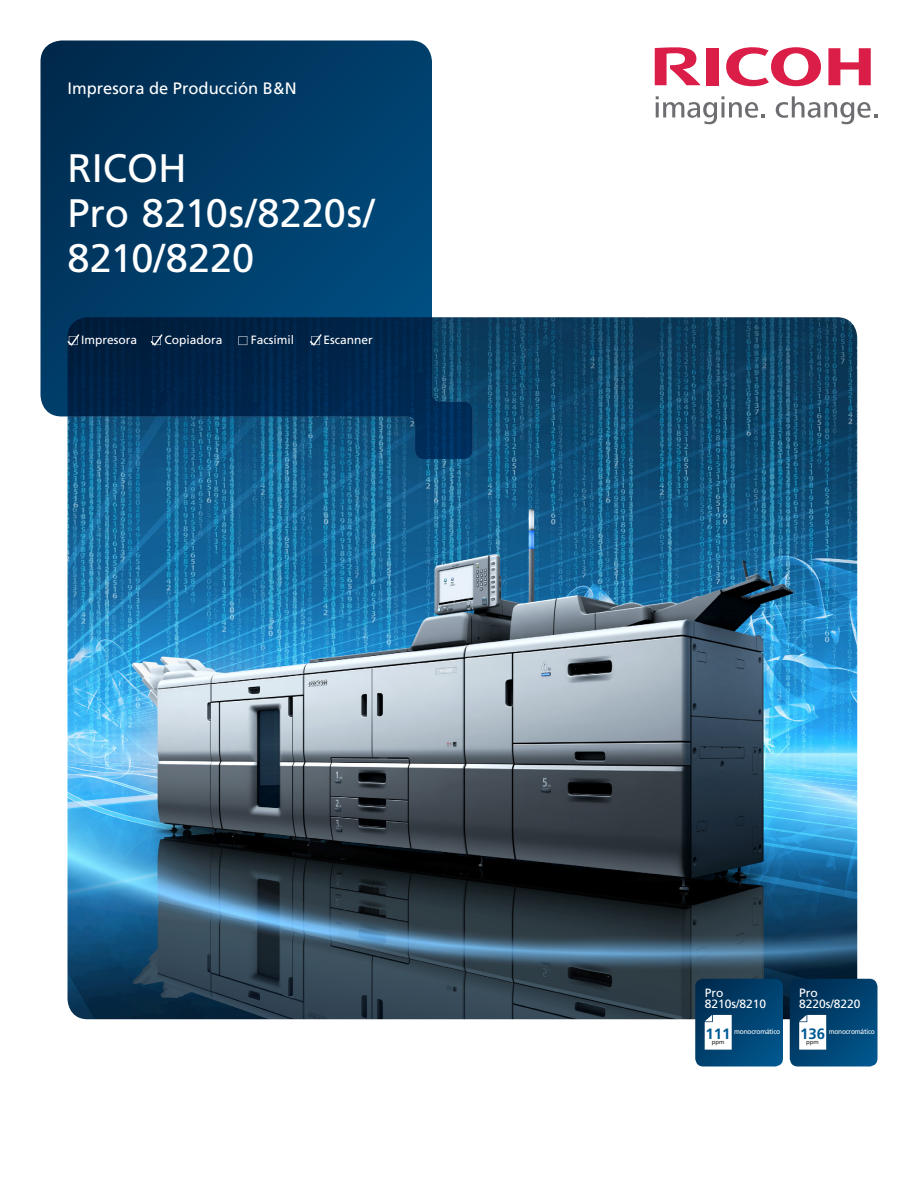
<style>
.page{position:relative;width:918px;height:1188px;background:#fff}
.page>*{position:absolute;margin:0;border:0;box-sizing:border-box;transform-origin:0 0}
.t1{font:39.75px/45px "Frutiger";color:#fff}
.t2{font:16.5px "Frutiger";color:#fff}
.t3{font:12px/11.2px "Frutiger";color:#fff}
.t4{font:7.2px "Frutiger";letter-spacing:-.03em;color:#fff;scale:.92 1}
.t5{font:6px "Frutiger";color:#231f20}
.s1{font-weight:700;font-size:15px;color:#005b94}
</style>
<div class="page">
<img style="left:68px;top:317px;width:789px;height:702px">
<svg style="left:40px;top:40px;width:432px;height:419px;background:#14476e"></svg>
<svg style="left:68px;top:334px;width:11px;height:12px"></svg>
<svg style="left:151px;top:334px;width:11px;height:12px"></svg>
<svg style="left:238px;top:336px;width:9px;height:9px"></svg>
<svg style="left:310px;top:334px;width:12px;height:12px"></svg>
<svg style="left:726px;top:47px;width:95px;height:39px"></svg>
<svg style="left:828px;top:48px;width:43px;height:37px"></svg>
<div style="left:706px;top:48px;width:13px;height:37px;background:#da1e48"></div>
<svg style="left:655px;top:47px;width:46px;height:38px"></svg>
<svg style="left:656px;top:96px;width:109px;height:28px"></svg>
<svg style="left:776px;top:96px;width:101px;height:28px"></svg>
<svg style="left:790px;top:979px;width:88px;height:87px;background:#205980"></svg>
<svg style="left:695px;top:979px;width:88px;height:87px;background:#1f587f"></svg>
<h2 class="t2" style="left:68px;top:78px;width:231px">Impresora de Producción B&amp;N</h2>
<h1 class="t1" style="left:68px;top:145px;width:309px">RICOH<br>Pro 8210s/8220s/<br>8210/8220</h1>
<p class="t3" style="left:81px;top:335px;width:58px">Impresora</p>
<p class="t3" style="left:164px;top:335px;width:60px">Copiadora</p>
<p class="t3" style="left:251px;top:335px;width:45px">Facsímil</p>
<p class="t3" style="left:324px;top:335px;width:51px">Escanner</p>
<p class="t3" style="left:705px;top:987px;width:63px">Pro<br>8210s/8210</p>
<p class="t4" style="left:706px;top:1028px;width:83px"><span class="s1">111</span> monocromático</p>
<p class="t5" style="left:712px;top:1039px;width:14px">ppm</p>
<p class="t3" style="left:799px;top:987px;width:63px">Pro<br>8220s/8220</p>
<p class="t5" style="left:806px;top:1039px;width:14px">ppm</p>
<p class="t4" style="left:800px;top:1028px;width:83px"><span class="s1">136</span> monocromático</p>
</div>
